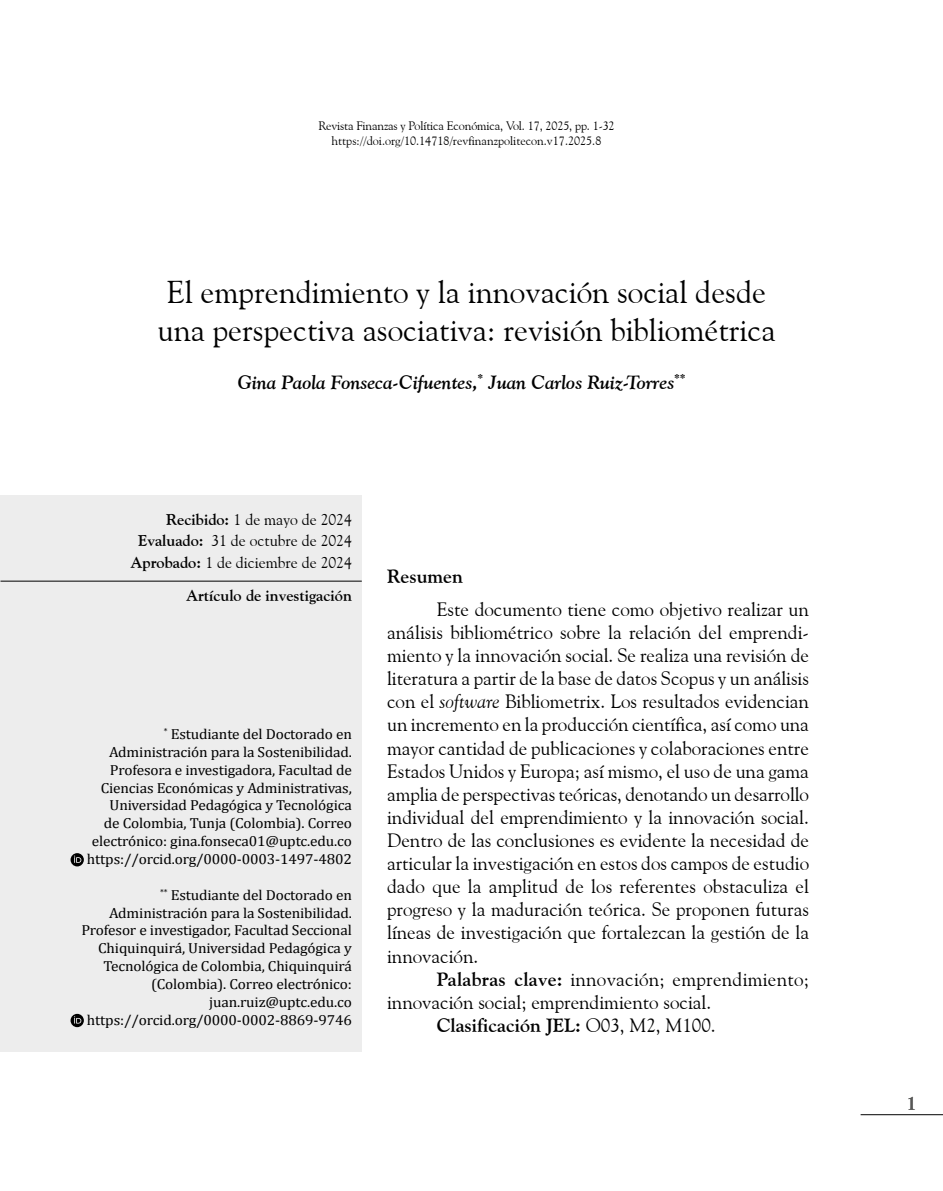
<style>
.page{position:relative;width:943px;height:1191px;background:#fff}
.page>*{position:absolute;margin:0;border:0;box-sizing:border-box;transform-origin:0 0}
.t1{font:31.5px/37.8px "Goudy Old Style BT";color:#000;text-align:center}
.t2{font:19.25px/23.1px "Goudy Old Style BT";color:#000;text-align:justify}
.t3{font:italic 700 19.25px "Goudy Old Style BT";color:#000}
.t4{font:700 19.25px "Goudy Old Style BT";color:#000}
.t5{font:700 19.25px "Goudy Old Style BT";color:#575756}
.t6{font:15.75px/21.3px "Goudy Old Style BT";color:#000;text-align:right}
.t7{font:700 15.75px "Goudy Old Style BT";color:#000}
.t8{font:14.53px/17.8px "Cambria";letter-spacing:-.01em;color:#000;text-align:right;scale:1.05 1}
.t9{font:12.25px/14.7px "Goudy Old Style BT";letter-spacing:-.01em;color:#000;text-align:center}
.s1{font-weight:700}
.s2{font-style:italic}
.s3{font-weight:400}
</style>
<div class="page">
<hr style="left:860px;top:1114px;width:83px;height:1px;background:#000">
<div style="left:0;top:495px;width:362px;height:557px;background:#ededed"></div>
<hr style="left:0;top:580px;width:362px;height:1px;background:#000">
<svg style="left:71px;top:853px;width:13px;height:13px"></svg>
<svg style="left:74px;top:855px;width:7px;height:8px"></svg>
<svg style="left:71px;top:1013px;width:13px;height:14px"></svg>
<svg style="left:74px;top:1016px;width:7px;height:7px"></svg>
<p class="t9" style="left:318px;top:118px;width:298px">Revista Finanzas y Política Económica, Vol. 17, 2025, pp. 1-32 https://doi.org/10.14718/revfinanzpolitecon.v17.2025.8</p>
<h1 class="t1" style="left:157px;top:273px;width:619px">El emprendimiento y la innovación social desde una perspectiva asociativa: revisión bibliométrica</h1>
<p class="t3" style="left:238px;top:370px;width:449px">Gina Paola Fonseca-Cifuentes,<sup>*</sup> Juan Carlos Ruiz-Torres<sup>**</sup></p>
<p class="t6" style="left:131px;top:508px;width:223px"><span class="s1">Recibido:</span> 1 de mayo de 2024<br><span class="s1">Evaluado:</span> 31 de octubre de 2024<br><span class="s1">Aprobado:</span> 1 de diciembre de 2024</p>
<p class="t7" style="left:186px;top:586px;width:167px">Artículo de investigación</p>
<p class="t8" style="left:87px;top:725px;width:254px"><sup>*</sup> Estudiante del Doctorado en Administración para la Sostenibilidad.<br>Profesora e investigadora, Facultad de Ciencias Económicas y Administrativas, Universidad Pedagógica y Tecnológica<br>de Colombia, Tunja (Colombia). Correo electrónico: gina.fonseca01@uptc.edu.co https://orcid.org/0000-0003-1497-4802</p>
<p class="t8" style="left:81px;top:886px;width:259px"><sup>**</sup> Estudiante del Doctorado en Administración para la Sostenibilidad.<br>Profesor e investigador, Facultad Seccional Chiquinquirá, Universidad Pedagógica y Tecnológica de Colombia, Chiquinquirá (Colombia). Correo electrónico: juan.ruiz@uptc.edu.co https://orcid.org/0000-0002-8869-9746</p>
<p class="t4" style="left:387px;top:564px;width:77px">Resumen</p>
<p class="t2" style="left:387px;top:597px;width:423px;text-indent:50px">Este documento tiene como objetivo realizar un análisis bibliométrico sobre la relación del emprendi&shy;miento y la innovación social. Se realiza una revisión de literatura a partir de la base de datos Scopus y un análisis con el <span class="s2">software</span> Bibliometrix. Los resultados evidencian un incremento en la producción científica, así como una mayor cantidad de publicaciones y colaboraciones entre Estados Unidos y Europa; así mismo, el uso de una gama amplia de perspectivas teóricas, denotando un desarrollo individual del emprendimiento y la innovación social.<br>Dentro de las conclusiones es evidente la necesidad de articular la investigación en estos dos campos de estudio dado que la amplitud de los referentes obstaculiza el progreso y la maduración teórica. Se proponen futuras líneas de investigación que fortalezcan la gestión de la innovación.</p>
<p class="t2" style="left:437px;top:967px;width:374px"><span class="s1">Palabras clave:</span> innovación; emprendimiento;</p>
<p class="t2" style="left:387px;top:990px;width:325px">innovación social; emprendimiento social.</p>
<p class="t4" style="left:437px;top:1013px;width:280px">Clasificación JEL: <span class="s3">O03, M2, M100.</span></p>
<p class="t5" style="left:906px;top:1091px;width:12px">1</p>
</div>
